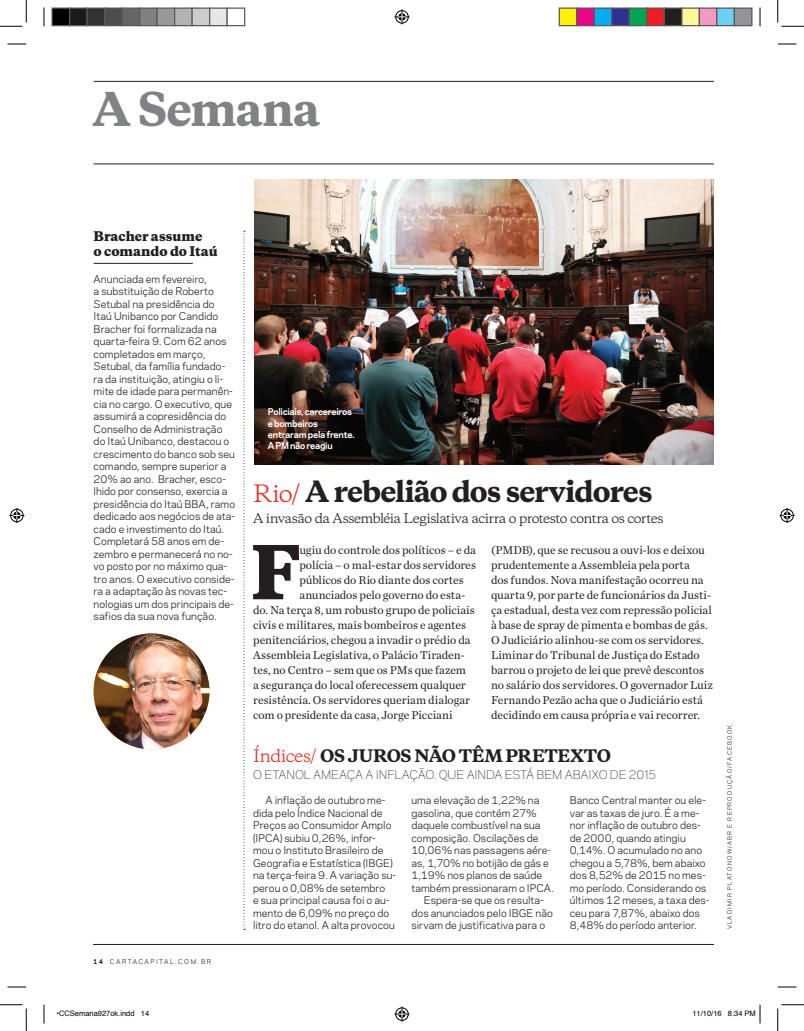
<style>
.page{position:relative;width:804px;height:1031px;background:#fff}
.page>*{position:absolute;margin:0;border:0;box-sizing:border-box;transform-origin:0 0}
.t1{font:800 69.62px "Galaxie Copernicus";color:#231f20}
.t2{font:800 43.75px "Galaxie Copernicus";letter-spacing:-.03em;color:#808285}
.t3{font:800 27.5px "Galaxie Copernicus";letter-spacing:-.035em;color:#231f20}
.t4{font:800 16.25px "Galaxie Copernicus";letter-spacing:-.02em;color:#231f20}
.t5{font:12.5px "Galaxie Copernicus";letter-spacing:-.045em;color:#231f20}
.t6{font:800 12.5px/15px "Galaxie Copernicus";color:#231f20}
.t7{font:11.88px/15px "Chronicle Text G1";letter-spacing:-.005em;color:#231f20}
.t8{font:300 11.25px "Galaxie Polaris";letter-spacing:-.015em;color:#231f20}
.t9{font:10px/12.5px "Galaxie Polaris";letter-spacing:.005em;color:#231f20}
.t10{font:700 8.75px/11.2px "Galaxie Polaris";letter-spacing:-.03em;color:#fff}
.t11{font:7.5px "Helvetica";color:#000}
.t12{font:6.25px "Galaxie Polaris";letter-spacing:.225em;color:#231f20}
.t13{font:5.62px "Galaxie Polaris";letter-spacing:.205em;color:#231f20}
.s1{font-weight:700}
.s2{font-weight:400;font-size:22.5px;color:#ee2e22}
.s3{font-weight:400;color:#ee2e22}
</style>
<div class="page">
<svg style="left:243px;top:231px;width:2px;height:698px"></svg>
<hr style="left:93px;top:944px;width:621px;height:1px;background:#231f20">
<hr style="left:94px;top:81px;width:620px;height:1px;background:#231f20">
<hr style="left:94px;top:164px;width:620px;height:1px;background:#231f20">
<hr style="left:94px;top:263px;width:99px;height:1px;background:#231f20">
<img style="left:94px;top:633px;width:115px;height:116px;border-radius:58px">
<img style="left:254px;top:179px;width:460px;height:285px">
<svg style="left:8px;top:43px;width:18px;height:2px"></svg>
<svg style="left:777px;top:43px;width:19px;height:2px"></svg>
<svg style="left:8px;top:986px;width:18px;height:1px"></svg>
<svg style="left:777px;top:986px;width:19px;height:1px"></svg>
<svg style="left:43px;top:7px;width:2px;height:19px"></svg>
<svg style="left:43px;top:1004px;width:2px;height:19px"></svg>
<svg style="left:759px;top:7px;width:2px;height:19px"></svg>
<svg style="left:0;top:0;width:27px;height:27px"></svg>
<svg style="left:0;top:1004px;width:27px;height:26px"></svg>
<svg style="left:777px;top:0;width:27px;height:27px"></svg>
<svg style="left:777px;top:1004px;width:27px;height:26px"></svg>
<svg style="left:394px;top:9px;width:15px;height:15px"></svg>
<svg style="left:394px;top:1006px;width:15px;height:15px"></svg>
<svg style="left:9px;top:508px;width:15px;height:15px"></svg>
<svg style="left:779px;top:508px;width:15px;height:15px"></svg>
<div style="left:52px;top:8px;width:18px;height:18px;background:#000"></div>
<div style="left:51px;top:7px;width:19px;height:19px;border:1px solid #595959"></div>
<div style="left:70px;top:8px;width:17px;height:18px;background:#1a1a1a"></div>
<div style="left:69px;top:7px;width:19px;height:19px;border:1px solid #595959"></div>
<div style="left:87px;top:8px;width:18px;height:18px;background:#333"></div>
<div style="left:86px;top:7px;width:19px;height:19px;border:1px solid #595959"></div>
<div style="left:105px;top:8px;width:17px;height:18px;background:#4d4d4d"></div>
<div style="left:104px;top:7px;width:19px;height:19px;border:1px solid #595959"></div>
<div style="left:122px;top:8px;width:18px;height:18px;background:#666"></div>
<div style="left:121px;top:7px;width:19px;height:19px;border:1px solid #595959"></div>
<div style="left:140px;top:8px;width:17px;height:18px;background:#808080"></div>
<div style="left:139px;top:7px;width:19px;height:19px;border:1px solid #595959"></div>
<div style="left:157px;top:8px;width:18px;height:18px;background:#999"></div>
<div style="left:156px;top:7px;width:19px;height:19px;border:1px solid #595959"></div>
<div style="left:175px;top:8px;width:17px;height:18px;background:#b3b3b3"></div>
<div style="left:174px;top:7px;width:19px;height:19px;border:1px solid #595959"></div>
<div style="left:192px;top:8px;width:18px;height:18px;background:#ccc"></div>
<div style="left:191px;top:7px;width:19px;height:19px;border:1px solid #595959"></div>
<div style="left:210px;top:8px;width:17px;height:18px;background:#e6e6e6"></div>
<div style="left:209px;top:7px;width:19px;height:19px;border:1px solid #595959"></div>
<div style="left:226px;top:7px;width:19px;height:19px;border:1px solid #595959"></div>
<div style="left:559px;top:8px;width:18px;height:18px;background:#fff101"></div>
<div style="left:558px;top:7px;width:19px;height:19px;border:1px solid #595959"></div>
<div style="left:577px;top:8px;width:17px;height:18px;background:#ed028c"></div>
<div style="left:576px;top:7px;width:19px;height:19px;border:1px solid #595959"></div>
<div style="left:594px;top:8px;width:18px;height:18px;background:#00aeef"></div>
<div style="left:593px;top:7px;width:19px;height:19px;border:1px solid #595959"></div>
<div style="left:612px;top:8px;width:17px;height:18px;background:#2e3092"></div>
<div style="left:611px;top:7px;width:19px;height:19px;border:1px solid #595959"></div>
<div style="left:629px;top:8px;width:18px;height:18px;background:#00a54f"></div>
<div style="left:628px;top:7px;width:19px;height:19px;border:1px solid #595959"></div>
<div style="left:647px;top:8px;width:17px;height:18px;background:#ee1d23"></div>
<div style="left:646px;top:7px;width:19px;height:19px;border:1px solid #595959"></div>
<div style="left:664px;top:8px;width:18px;height:18px;background:#231f20"></div>
<div style="left:663px;top:7px;width:19px;height:19px;border:1px solid #595959"></div>
<div style="left:682px;top:8px;width:17px;height:18px;background:#fff79a"></div>
<div style="left:681px;top:7px;width:19px;height:19px;border:1px solid #595959"></div>
<div style="left:699px;top:8px;width:18px;height:18px;background:#f499c2"></div>
<div style="left:698px;top:7px;width:19px;height:19px;border:1px solid #595959"></div>
<div style="left:717px;top:8px;width:17px;height:18px;background:#6bcff6"></div>
<div style="left:716px;top:7px;width:19px;height:19px;border:1px solid #595959"></div>
<div style="left:734px;top:8px;width:18px;height:18px;background:#939598"></div>
<div style="left:733px;top:7px;width:19px;height:19px;border:1px solid #595959"></div>
<svg style="left:759px;top:1004px;width:2px;height:19px"></svg>
<h2 class="t2" style="left:93px;top:81px;width:229px">A Semana</h2>
<p class="t6" style="left:94px;top:229px;width:125px">Bracher assume<br>o comando do Itaú</p>
<p class="t9" style="left:94px;top:272px;width:143px">Anunciada em fevereiro,<br>a substituição de Roberto<br>Setubal na presidência do<br>Itaú Unibanco por Candido<br>Bracher foi formalizada na quarta-feira 9. Com 62 anos completados em março,<br>Setubal, da família fundado&shy;ra da instituição, atingiu o li&shy;mite de idade para permanên&shy;cia no cargo. O executivo, que assumirá a copresidência do<br>Conselho de Administração do Itaú Unibanco, destacou o crescimento do banco sob seu comando, sempre superior a<br>20% ao ano. Bracher, esco&shy;lhido por consenso, exercia a presidência do Itaú BBA, ramo dedicado aos negócios de ata&shy;cado e investimento do Itaú.<br>Completará 58 anos em de&shy;zembro e permanecerá no no&shy;vo posto por no máximo qua&shy;tro anos. O executivo conside&shy;ra a adaptação às novas tec&shy;nologias um dos principais de&shy;safios da sua nova função.</p>
<p class="t12" style="left:93px;top:956px;width:120px"><span class="s1">14</span> CARTACAPITAL.COM.BR</p>
<p class="t10" style="left:268px;top:406px;width:88px">Policiais, carcereiros e bombeiros entraram pela frente.<br>A PM não reagiu</p>
<h3 class="t3" style="left:253px;top:473px;width:401px"><span class="s2">Rio/</span> A rebelião dos servidores</h3>
<p class="t5" style="left:253px;top:509px;width:412px">A invasão da Assembléia Legislativa acirra o protesto contra os cortes</p>
<h1 class="t1" style="left:250px;top:526px;width:52px">F</h1>
<p class="t7" style="left:299px;top:542px;width:178px">ugiu do controle dos políticos – e da</p>
<p class="t7" style="left:299px;top:557px;width:178px">polícia – o mal-estar dos servidores</p>
<p class="t7" style="left:299px;top:572px;width:166px">públicos do Rio diante dos cortes</p>
<p class="t7" style="left:299px;top:587px;width:167px">anunciados pelo governo do esta-</p>
<p class="t7" style="left:253px;top:602px;width:223px">do. Na terça 8, um robusto grupo de policiais</p>
<p class="t7" style="left:253px;top:617px;width:214px">civis e militares, mais bombeiros e agentes</p>
<p class="t7" style="left:253px;top:632px;width:219px">penitenciários, chegou a invadir o prédio da</p>
<p class="t7" style="left:253px;top:647px;width:213px">Assembleia Legislativa, o Palácio Tiraden-</p>
<p class="t7" style="left:253px;top:662px;width:214px">tes, no Centro – sem que os PMs que fazem</p>
<p class="t7" style="left:253px;top:677px;width:214px">a segurança do local oferecessem qualquer</p>
<p class="t7" style="left:253px;top:692px;width:218px">resistência. Os servidores queriam dialogar</p>
<p class="t7" style="left:253px;top:707px;width:201px">com o presidente da casa, Jorge Picciani</p>
<p class="t7" style="left:491px;top:542px;width:223px">(PMDB), que se recusou a ouvi-los e deixou prudentemente a Assembleia pela porta<br>dos fundos. Nova manifestação ocorreu na quarta 9, por parte de funcionários da Justi&shy;ça estadual, desta vez com repressão policial à base de spray de pimenta e bombas de gás.<br>O Judiciário alinhou-se com os servidores.<br>Liminar do Tribunal de Justiça do Estado barrou o projeto de lei que prevê descontos no salário dos servidores. O governador Luiz Fernando Pezão acha que o Judiciário está decidindo em causa própria e vai recorrer.</p>
<h3 class="t4" style="left:253px;top:745px;width:359px"><span class="s3">Índices/</span> OS JUROS NÃO TÊM PRETEXTO</h3>
<p class="t8" style="left:253px;top:766px;width:404px">O ETANOL AMEAÇA A INFLAÇÃO. QUE AINDA ESTÁ BEM ABAIXO DE 2015</p>
<p class="t9" style="left:253px;top:793px;width:145px;text-indent:12px">A inflação de outubro me&shy;dida pelo Índice Nacional de<br>Preços ao Consumidor Amplo (IPCA) subiu 0,26%, infor&shy;mou o Instituto Brasileiro de<br>Geografia e Estatística (IBGE) na terça-feira 9. A variação su&shy;perou o 0,08% de setembro<br>e sua principal causa foi o au&shy;mento de 6,09% no preço do litro do etanol. A alta provocou</p>
<p class="t9" style="left:411px;top:793px;width:129px">uma elevação de 1,22% na</p>
<p class="t9" style="left:570px;top:793px;width:141px">Banco Central manter ou ele&shy;var as taxas de juro. É a me&shy;nor inflação de outubro des&shy;de 2000, quando atingiu<br>0,14%. O acumulado no ano chegou a 5,78%, bem abaixo dos 8,52% de 2015 no mes&shy;mo período. Considerando os últimos 12 meses, a taxa des&shy;ceu para 7,87%, abaixo dos<br>8,48% do período anterior.</p>
<p class="t9" style="left:411px;top:806px;width:127px">gasolina, que contém 27%</p>
<p class="t9" style="left:411px;top:818px;width:131px">daquele combustível na sua</p>
<p class="t9" style="left:411px;top:831px;width:129px">composição. Oscilações de</p>
<p class="t9" style="left:411px;top:843px;width:141px">10,06% nas passagens aére-</p>
<p class="t9" style="left:411px;top:856px;width:139px">as, 1,70% no botijão de gás e</p>
<p class="t9" style="left:411px;top:868px;width:132px">1,19% nos planos de saúde</p>
<p class="t9" style="left:411px;top:881px;width:144px">também pressionaram o IPCA.</p>
<p class="t9" style="left:424px;top:893px;width:121px">Espera-se que os resulta-</p>
<p class="t9" style="left:411px;top:906px;width:143px">dos anunciados pelo IBGE não</p>
<p class="t9" style="left:411px;top:918px;width:135px">sirvam de justificativa para o</p>
<p class="t13" style="left:725px;top:929px;width:206px;rotate:-90deg">VLADIMIR PLATONOW/ABR E REPRODUÇÃO/FACEBOOK</p>
<p class="t11" style="left:56px;top:1007px;width:94px">•CCSemana927ok.indd 14</p>
<p class="t11" style="left:692px;top:1007px;width:65px">11/10/16 8:34 PM</p>
</div>
